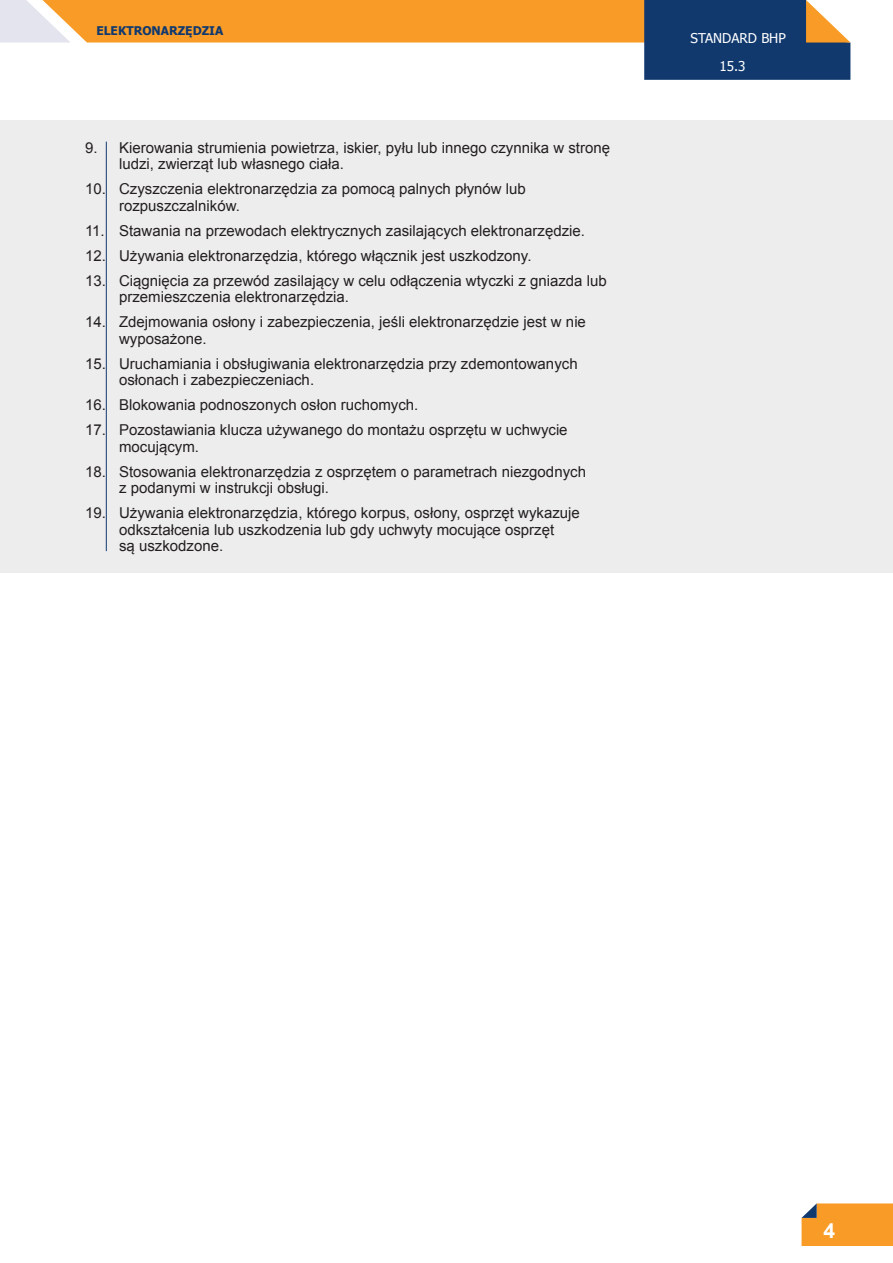
<style>
.page{position:relative;width:893px;height:1263px;background:#fff}
.page>*{position:absolute;margin:0;border:0;box-sizing:border-box;transform-origin:0 0}
.tekst{font:700 21px "Arial";color:#fff}
.Tekst_numerowany{font:15px/16.5px "Arial";color:#231f20}
.t1{font:13.5px "Tahoma";color:#fff}
.t2{font:700 12px "Tahoma";color:#11396e}
</style>
<div class="page">
<div style="left:0;top:120px;width:893px;height:452px;background:#ededee"></div>
<hr style="left:106px;top:142px;width:1px;height:409px;background:#11396e">
<svg style="left:801px;top:1203px;width:92px;height:43px;background:#f19d32"></svg>
<svg style="left:0;top:0;width:850px;height:80px"></svg>
<p class="t2" style="left:96px;top:23px;width:128px">ELEKTRONARZĘDZIA</p>
<p class="Tekst_numerowany" style="left:119px;top:139px;width:493px;text-indent:-34px">9. Kierowania strumienia powietrza, iskier, pyłu lub innego czynnika w stronę ludzi, zwierząt lub własnego ciała.</p>
<p class="Tekst_numerowany" style="left:119px;top:181px;width:408px;text-indent:-34px">10. Czyszczenia elektronarzędzia za pomocą palnych płynów lub rozpuszczalników.</p>
<p class="Tekst_numerowany" style="left:85px;top:222px;width:502px">11. Stawania na przewodach elektrycznych zasilających elektronarzędzie.</p>
<p class="Tekst_numerowany" style="left:85px;top:247px;width:448px">12. Używania elektronarzędzia, którego włącznik jest uszkodzony.</p>
<p class="Tekst_numerowany" style="left:119px;top:272px;width:489px;text-indent:-34px">13. Ciągnięcia za przewód zasilający w celu odłączenia wtyczki z gniazda lub przemieszczenia elektronarzędzia.</p>
<p class="Tekst_numerowany" style="left:119px;top:314px;width:468px;text-indent:-34px">14. Zdejmowania osłony i zabezpieczenia, jeśli elektronarzędzie jest w nie wyposażone.</p>
<p class="Tekst_numerowany" style="left:119px;top:355px;width:460px;text-indent:-34px">15. Uruchamiania i obsługiwania elektronarzędzia przy zdemontowanych osłonach i zabezpieczeniach.</p>
<p class="Tekst_numerowany" style="left:85px;top:397px;width:335px">16. Blokowania podnoszonych osłon ruchomych.</p>
<p class="Tekst_numerowany" style="left:119px;top:422px;width:450px;text-indent:-34px">17. Pozostawiania klucza używanego do montażu osprzętu w uchwycie mocującym.</p>
<p class="Tekst_numerowany" style="left:119px;top:463px;width:468px;text-indent:-34px">18. Stosowania elektronarzędzia z osprzętem o parametrach niezgodnych z podanymi w instrukcji obsługi.</p>
<p class="Tekst_numerowany" style="left:119px;top:505px;width:462px;text-indent:-34px">19. Używania elektronarzędzia, którego korpus, osłony, osprzęt wykazuje odkształcenia lub uszkodzenia lub gdy uchwyty mocujące osprzęt<br>są uszkodzone.</p>
<p class="t1" style="left:691px;top:29px;width:97px">STANDARD BHP</p>
<p class="t1" style="left:719px;top:57px;width:28px">15.3</p>
<p class="tekst" style="left:823px;top:1217px;width:13px">4</p>
</div>
